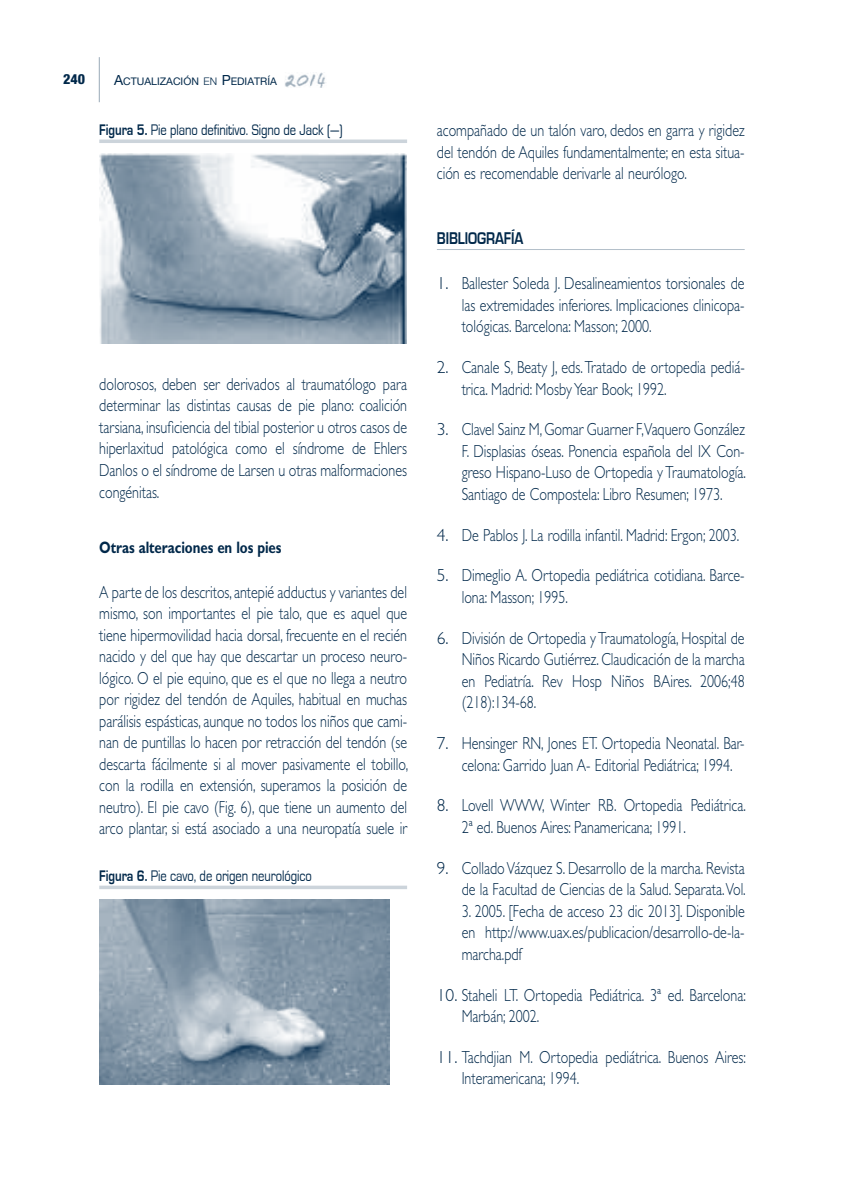
<style>
.page{position:relative;width:844px;height:1191px;background:#fff}
.page>*{position:absolute;margin:0;border:0;box-sizing:border-box;transform-origin:0 0}
.t1{font:300 17.5px/21.5px "Gill Sans Std";color:#00284a;text-align:justify;scale:.8 1}
.t2{font:300 17.5px/21.5px "Gill Sans Std";color:#00284a}
.t3{font:700 17.5px "Eurostile";letter-spacing:-.005em;color:#00284a;scale:.8 1}
.t4{font:700 16.62px "Gill Sans Std";letter-spacing:-.005em;color:#00284a;scale:.8 1}
.t5{font:15.75px "Eurostile";letter-spacing:-.005em;color:#00284a;scale:.8 1}
.t6{font:800 condensed 14px "Helvetica Neue LT Std";color:#00284a}
.t7{font:10.5px "Helvetica Neue LT Std";color:#00284a}
.s1{font-size:14px}
.s2{font-family:"Helvetica Neue";font-weight:300}
.s3{font-weight:700}
</style>
<div class="page">
<hr style="left:99px;top:57px;width:1px;height:45px;background:#99a9b7">
<img style="left:285px;top:73px;width:41px;height:14px">
<hr style="left:437px;top:249px;width:307px;height:1px;background:#b3bfc9">
<svg style="left:99px;top:139px;width:308px;height:4px"></svg>
<img style="left:99px;top:154px;width:307px;height:189px">
<svg style="left:99px;top:885px;width:308px;height:4px"></svg>
<img style="left:99px;top:900px;width:290px;height:184px">
<p class="t6" style="left:63px;top:71px;width:23px">240</p>
<p class="t7" style="left:114px;top:75px;width:164px"><span class="s1">A</span>CTUALIZACIÓN <span class="s2">en</span> <span class="s1">P</span>EDIATRÍA</p>
<p class="t5" style="left:99px;top:121px;width:305px"><span class="s3">Figura 5.</span> Pie plano definitivo. Signo de Jack (—)</p>
<p class="t1" style="left:99px;top:373px;width:386px">dolorosos, deben ser derivados al traumatólogo para determinar las distintas causas de pie plano: coalición tarsiana, insuficiencia del tibial posterior u otros casos de hiperlaxitud patológica como el síndrome de Ehlers Danlos o el síndrome de Larsen u otras malformaciones congénitas.</p>
<p class="t4" style="left:99px;top:537px;width:229px">Otras alteraciones en los pies</p>
<p class="t1" style="left:99px;top:581px;width:387px">A parte de los descritos, antepié adductus y variantes del mismo, son importantes el pie talo, que es aquel que tiene hipermovilidad hacia dorsal, frecuente en el recién nacido y del que hay que descartar un proceso neuro&shy;lógico. O el pie equino, que es el que no llega a neutro por rigidez del tendón de Aquiles, habitual en muchas parálisis espásticas, aunque no todos los niños que cami&shy;nan de puntillas lo hacen por retracción del tendón (se descarta fácilmente si al mover pasivamente el tobillo, con la rodilla en extensión, superamos la posición de neutro). El pie cavo (Fig. 6), que tiene un aumento del arco plantar, si está asociado a una neuropatía suele ir</p>
<p class="t5" style="left:99px;top:867px;width:267px"><span class="s3">Figura 6.</span> Pie cavo, de origen neurológico</p>
<p class="t1" style="left:437px;top:120px;width:386px">acompañado de un talón varo, dedos en garra y rigidez del tendón de Aquiles fundamentalmente; en esta situa&shy;ción es recomendable derivarle al neurólogo.</p>
<p class="t3" style="left:437px;top:229px;width:110px">BIBLIOGRAFÍA</p>
<p class="t2" style="left:461px;top:273px;width:284px;text-align:justify;text-indent:-25px">1. Ballester Soleda J. Desalineamientos torsionales de las extremidades inferiores. Implicaciones clinicopa&shy;tológicas. Barcelona: Masson; 2000.</p>
<p class="t2" style="left:461px;top:357px;width:284px;text-indent:-25px">2. Canale S, Beaty J, eds. Tratado de ortopedia pediá&shy;trica. Madrid: Mosby Year Book; 1992.</p>
<p class="t2" style="left:461px;top:419px;width:285px;text-align:justify;text-indent:-25px">3. Clavel Sainz M, Gomar Guarner F,Vaquero González F. Displasias óseas. Ponencia española del IX Con&shy;greso Hispano-Luso de Ortopedia y Traumatología.<br>Santiago de Compostela: Libro Resumen; 1973.</p>
<p class="t2" style="left:437px;top:524px;width:304px">4. De Pablos J. La rodilla infantil. Madrid: Ergon; 2003.</p>
<p class="t2" style="left:461px;top:565px;width:284px;text-indent:-25px">5. Dimeglio A. Ortopedia pediátrica cotidiana. Barce&shy;lona: Masson; 1995.</p>
<p class="t2" style="left:461px;top:627px;width:284px;text-align:justify;text-indent:-25px">6. División de Ortopedia y Traumatología, Hospital de Niños Ricardo Gutiérrez. Claudicación de la marcha en Pediatría. Rev Hosp Niños BAires. 2006;48 (218):134-68.</p>
<p class="t2" style="left:461px;top:732px;width:284px;text-indent:-25px">7. Hensinger RN, Jones ET. Ortopedia Neonatal. Bar&shy;celona: Garrido Juan A- Editorial Pediátrica; 1994.</p>
<p class="t2" style="left:461px;top:795px;width:285px;text-indent:-25px">8. Lovell WWW, Winter RB. Ortopedia Pediátrica.<br>2ª ed. Buenos Aires: Panamericana; 1991.</p>
<p class="t2" style="left:437px;top:857px;width:310px;text-align:right">9. Collado Vázquez S. Desarrollo de la marcha. Revista de la Facultad de Ciencias de la Salud. Separata. Vol.</p>
<p class="t1" style="left:461px;top:900px;width:355px">3. 2005. [Fecha de acceso 23 dic 2013]. Disponible en http://www.uax.es/publicacion/desarrollo-de-la&shy;marcha.pdf</p>
<p class="t2" style="left:461px;top:984px;width:285px;text-indent:-25px">10. Staheli LT. Ortopedia Pediátrica. 3ª ed. Barcelona:<br>Marbán; 2002.</p>
<p class="t2" style="left:461px;top:1046px;width:285px;text-indent:-25px">11. Tachdjian M. Ortopedia pediátrica. Buenos Aires:<br>Interamericana; 1994.</p>
</div>
